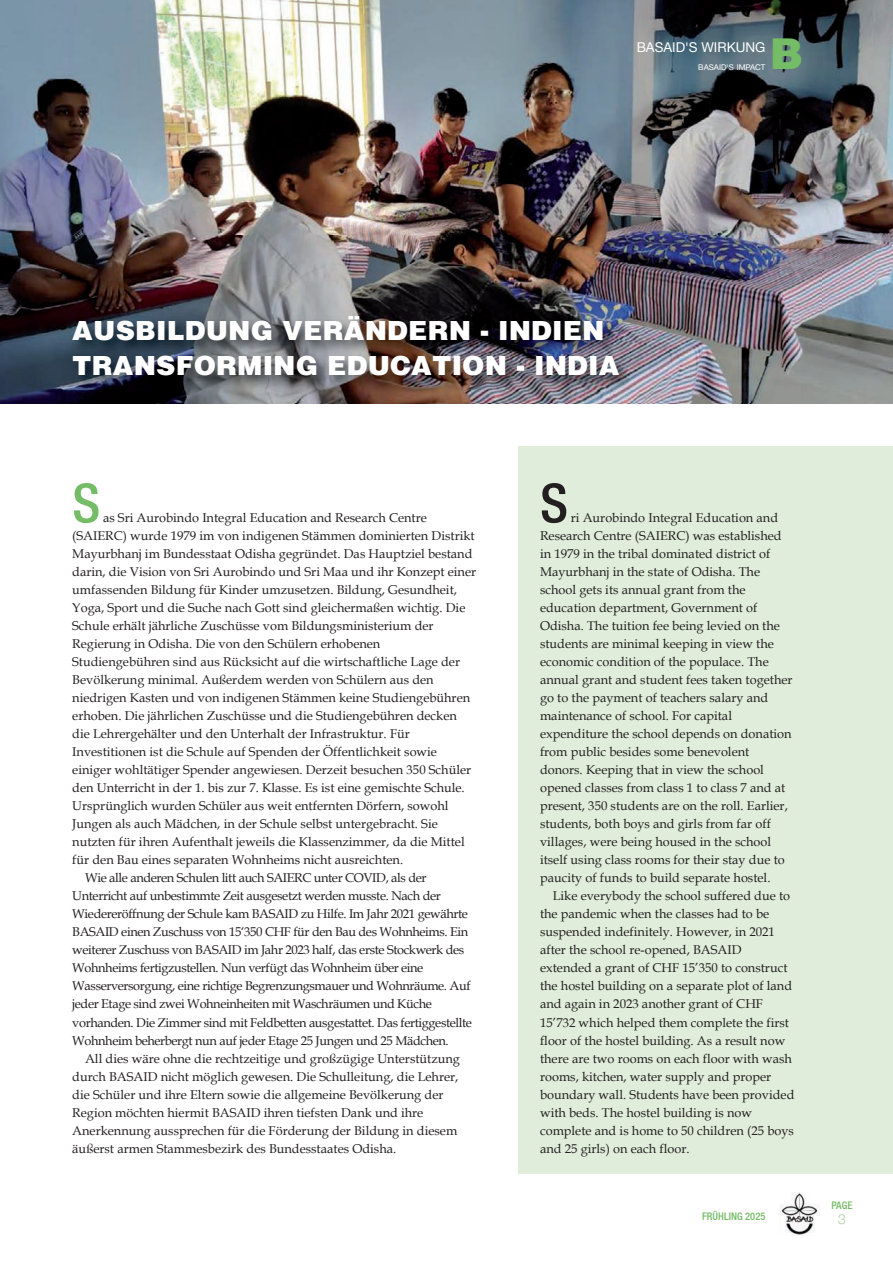
<style>
.page{position:relative;width:893px;height:1263px;background:#fff}
.page>*{position:absolute;margin:0;border:0;box-sizing:border-box;transform-origin:0 0}
.t1{font:500 condensed 54px "Helvetica Neue";color:#74bc65}
.t2{font:500 condensed 54px "Helvetica Neue";color:#231f20}
.t3{font:900 43.5px "Helvetica";color:#74bc65}
.t4{font:900 27px/35.7px "Helvetica";color:#fff}
.t5{font:13.5px "Helvetica Neue";color:#fff}
.t6{font:100 13.5px "Helvetica Neue";color:#74bc65}
.t7{font:12.75px/18px "Book Antiqua";color:#231f20}
.t8{font:12.75px "Book Antiqua";letter-spacing:-.03em;color:#231f20}
.t9{font:500 condensed 10.5px "Helvetica Neue";color:#74bc65}
.t10{font:7.8px "Helvetica Neue";color:#fff}
.s1{font-size:7.5px}
</style>
<div class="page">
<img style="left:0;top:0;width:893px;height:404px">
<img style="left:780px;top:1192px;width:38px;height:43px">
<img style="left:63px;top:236px;width:758px;height:166px">
<div style="left:519px;top:446px;width:374px;height:728px;background:#e0edda"></div>
<h2 class="t3" style="left:770px;top:23px;width:35px">B</h2>
<p class="t5" style="left:637px;top:40px;width:130px">BASAID'S WIRKUNG</p>
<p class="t10" style="left:698px;top:63px;width:69px">BASAID<span class="s1">’</span>S IMPACT</p>
<h3 class="t4" style="left:72px;top:311px;width:549px">AUSBILDUNG VERÄNDERN - INDIEN<br>TRANSFORMING EDUCATION - INDIA</h3>
<h1 class="t1" style="left:72px;top:471px;width:30px">S</h1>
<p class="t7" style="left:103px;top:509px;width:325px">as Sri Aurobindo Integral Education and Research Centre</p>
<p class="t7" style="left:72px;top:527px;width:404px">(SAIERC) wurde 1979 im von indigenen Stämmen dominierten Distrikt</p>
<p class="t7" style="left:72px;top:545px;width:402px">Mayurbhanj im Bundesstaat Odisha gegründet. Das Hauptziel bestand</p>
<p class="t7" style="left:72px;top:563px;width:405px">darin, die Vision von Sri Aurobindo und Sri Maa und ihr Konzept einer</p>
<p class="t7" style="left:72px;top:581px;width:386px">umfassenden Bildung für Kinder umzusetzen. Bildung, Gesundheit,</p>
<p class="t7" style="left:72px;top:599px;width:395px">Yoga, Sport und die Suche nach Gott sind gleichermaßen wichtig. Die</p>
<p class="t7" style="left:72px;top:617px;width:363px">Schule erhält jährliche Zuschüsse vom Bildungsministerium der</p>
<p class="t7" style="left:72px;top:635px;width:310px">Regierung in Odisha. Die von den Schülern erhobenen</p>
<p class="t7" style="left:72px;top:653px;width:389px">Studiengebühren sind aus Rücksicht auf die wirtschaftliche Lage der</p>
<p class="t7" style="left:72px;top:671px;width:363px">Bevölkerung minimal. Außerdem werden von Schülern aus den</p>
<p class="t7" style="left:72px;top:689px;width:399px">niedrigen Kasten und von indigenen Stämmen keine Studiengebühren</p>
<p class="t7" style="left:72px;top:707px;width:386px">erhoben. Die jährlichen Zuschüsse und die Studiengebühren decken</p>
<p class="t7" style="left:72px;top:725px;width:339px">die Lehrergehälter und den Unterhalt der Infrastruktur. Für</p>
<p class="t7" style="left:72px;top:743px;width:366px">Investitionen ist die Schule auf Spenden der Öffentlichkeit sowie</p>
<p class="t7" style="left:72px;top:761px;width:400px">einiger wohltätiger Spender angewiesen. Derzeit besuchen 350 Schüler</p>
<p class="t7" style="left:72px;top:779px;width:394px">den Unterricht in der 1. bis zur 7. Klasse. Es ist eine gemischte Schule.</p>
<p class="t7" style="left:72px;top:797px;width:378px">Ursprünglich wurden Schüler aus weit entfernten Dörfern, sowohl</p>
<p class="t7" style="left:72px;top:815px;width:367px">Jungen als auch Mädchen, in der Schule selbst untergebracht. Sie</p>
<p class="t7" style="left:72px;top:833px;width:394px">nutzten für ihren Aufenthalt jeweils die Klassenzimmer, da die Mittel</p>
<p class="t7" style="left:72px;top:851px;width:332px">für den Bau eines separaten Wohnheims nicht ausreichten.</p>
<p class="t8" style="left:85px;top:871px;width:343px">Wie alle anderen Schulen litt auch SAIERC unter COVID, als der</p>
<p class="t8" style="left:72px;top:889px;width:370px">Unterricht auf unbestimmte Zeit ausgesetzt werden musste. Nach der</p>
<p class="t8" style="left:72px;top:907px;width:397px">Wiedereröffnung der Schule kam BASAID zu Hilfe. Im Jahr 2021 gewährte</p>
<p class="t8" style="left:72px;top:925px;width:398px">BASAID einen Zuschuss von 15‘350 CHF für den Bau des Wohnheims. Ein</p>
<p class="t8" style="left:72px;top:943px;width:394px">weiterer Zuschuss von BASAID im Jahr 2023 half, das erste Stockwerk des</p>
<p class="t8" style="left:72px;top:961px;width:353px">Wohnheims fertigzustellen. Nun verfügt das Wohnheim über eine</p>
<p class="t8" style="left:72px;top:979px;width:400px">Wasserversorgung, eine richtige Begrenzungsmauer und Wohnräume. Auf</p>
<p class="t8" style="left:72px;top:997px;width:361px">jeder Etage sind zwei Wohneinheiten mit Waschräumen und Küche</p>
<p class="t8" style="left:72px;top:1015px;width:401px">vorhanden. Die Zimmer sind mit Feldbetten ausgestattet. Das fertiggestellte</p>
<p class="t8" style="left:72px;top:1033px;width:378px">Wohnheim beherbergt nun auf jeder Etage 25 Jungen und 25 Mädchen.</p>
<p class="t7" style="left:85px;top:1049px;width:376px">All dies wäre ohne die rechtzeitige und großzügige Unterstützung</p>
<p class="t7" style="left:72px;top:1067px;width:388px">durch BASAID nicht möglich gewesen. Die Schulleitung, die Lehrer,</p>
<p class="t7" style="left:72px;top:1085px;width:373px">die Schüler und ihre Eltern sowie die allgemeine Bevölkerung der</p>
<p class="t7" style="left:72px;top:1103px;width:353px">Region möchten hiermit BASAID ihren tiefsten Dank und ihre</p>
<p class="t7" style="left:72px;top:1121px;width:386px">Anerkennung aussprechen für die Förderung der Bildung in diesem</p>
<p class="t7" style="left:72px;top:1139px;width:326px">äußerst armen Stammesbezirk des Bundesstaates Odisha.</p>
<h1 class="t2" style="left:540px;top:471px;width:30px">S</h1>
<p class="t7" style="left:540px;top:509px;width:254px;text-indent:31px">ri Aurobindo Integral Education and Research Centre (SAIERC) was established in 1979 in the tribal dominated district of Mayurbhanj in the state of Odisha. The school gets its annual grant from the education department, Government of Odisha. The tuition fee being levied on the students are minimal keeping in view the economic condition of the populace. The annual grant and student fees taken together go to the payment of teachers salary and maintenance of school. For capital expenditure the school depends on donation from public besides some benevolent donors. Keeping that in view the school opened classes from class 1 to class 7 and at present, 350 students are on the roll. Earlier, students, both boys and girls from far off villages, were being housed in the school itself using class rooms for their stay due to paucity of funds to build separate hostel.</p>
<p class="t7" style="left:540px;top:887px;width:256px;text-indent:13px">Like everybody the school suffered due to the pandemic when the classes had to be suspended indefinitely. However, in 2021 after the school re-opened, BASAID extended a grant of CHF 15’350 to construct the hostel building on a separate plot of land and again in 2023 another grant of CHF 15’732 which helped them complete the first floor of the hostel building. As a result now there are two rooms on each floor with wash rooms, kitchen, water supply and proper boundary wall. Students have been provided with beds. The hostel building is now complete and is home to 50 children (25 boys and 25 girls) on each floor.</p>
<p class="t9" style="left:702px;top:1210px;width:65px">FRÜHLING 2025</p>
<p class="t9" style="left:831px;top:1199px;width:22px">PAGE</p>
<p class="t6" style="left:838px;top:1211px;width:9px">3</p>
</div>
